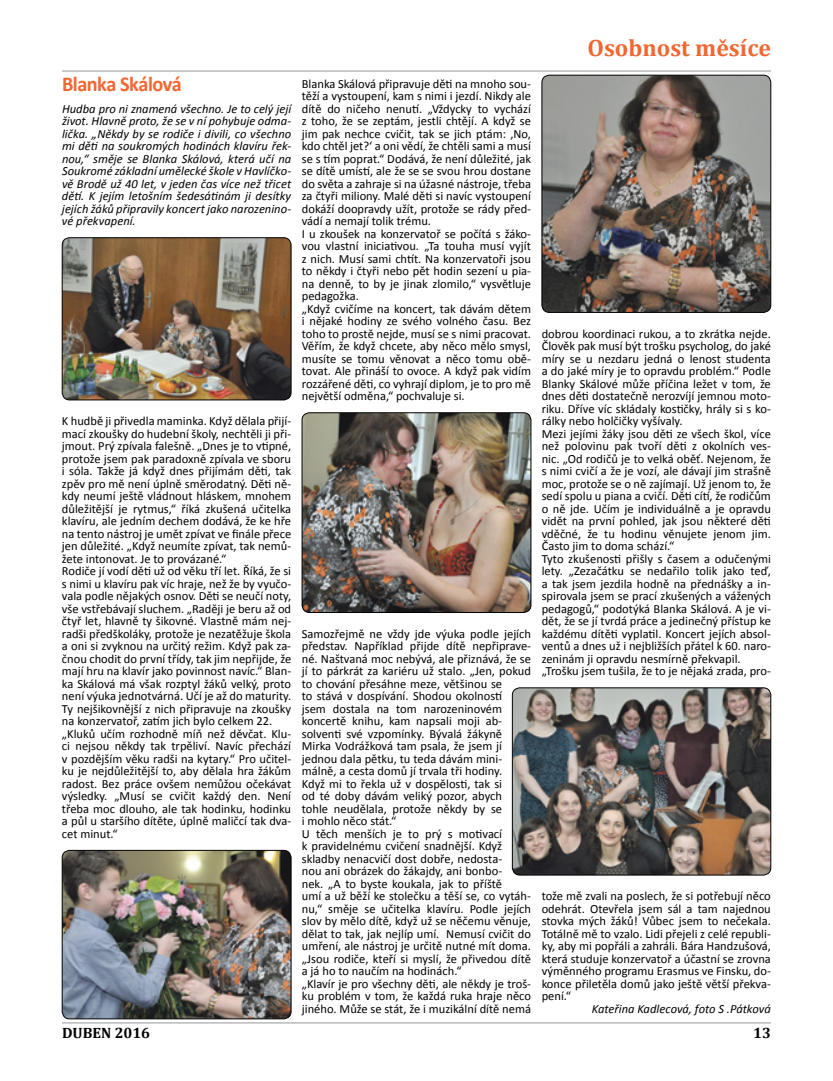
<style>
.page{position:relative;width:833px;height:1081px;background:#fff}
.page>*{position:absolute;margin:0;border:0;box-sizing:border-box;transform-origin:0 0}
.t1{font:700 23.75px "Cambria";color:#f26631}
.t2{font:700 21.25px "Calibri";letter-spacing:-.02em;color:#f26631;scale:.95 1}
.t3{font:700 15px "Cambria";color:#000}
.t4{font:12.5px/12.5px "Calibri";color:#000}
.t5{font:italic 12.5px/12.5px "Calibri";color:#000;text-align:justify}
</style>
<div class="page">
<hr style="left:62px;top:71px;width:709px;height:1px;background:#939598">
<hr style="left:62px;top:1022px;width:709px;height:1px;background:#939598">
<img style="left:62px;top:238px;width:229px;height:162px">
<div style="left:62px;top:237px;width:229px;height:163px;border:1px solid #000;border-radius:8px"></div>
<img style="left:302px;top:413px;width:229px;height:199px">
<div style="left:302px;top:412px;width:229px;height:200px;border:1px solid #000;border-radius:8px"></div>
<img style="left:542px;top:75px;width:229px;height:237px">
<div style="left:542px;top:75px;width:229px;height:237px;border:1px solid #000;border-radius:8px"></div>
<img style="left:512px;top:688px;width:259px;height:187px">
<div style="left:512px;top:687px;width:259px;height:188px;border:1px solid #000;border-radius:8px"></div>
<img style="left:62px;top:850px;width:229px;height:169px">
<div style="left:62px;top:850px;width:229px;height:169px;border:1px solid #000;border-radius:8px"></div>
<h2 class="t2" style="left:62px;top:70px;width:128px">Blanka Skálová</h2>
<p class="t5" style="left:62px;top:102px;width:231px">Hudba pro ni znamená všechno. Je to celý její život. Hlavně proto, že se v ní pohybuje odma&shy;lička. „Někdy by se rodiče i divili, co všechno mi děti na soukromých hodinách klavíru řek&shy;nou,“ směje se Blanka Skálová, která učí na Soukromé základní umělecké škole v Havlíčko&shy;vě Brodě už 40 let, v jeden čas více než třicet dětí. K jejím letošním šedesátinám ji desítky jejích žáků připravily koncert jako narozenino&shy;vé překvapení.</p>
<p class="t4" style="left:62px;top:415px;width:231px">K hudbě ji přivedla maminka. Když dělala přijí&shy;mací zkoušky do hudební školy, nechtěli ji při&shy;jmout. Prý zpívala falešně. „Dnes je to vtipné, protože jsem pak paradoxně zpívala ve sboru i sóla. Takže já když dnes přijímám děti, tak zpěv pro mě není úplně směrodatný. Děti ně&shy;kdy neumí ještě vládnout hláskem, mnohem důležitější je rytmus,“ říká zkušená učitelka klavíru, ale jedním dechem dodává, že ke hře na tento nástroj je umět zpívat ve finále přece jen důležité. „Když neumíte zpívat, tak nemů&shy;žete intonovat. Je to provázané.“<br>Rodiče jí vodí děti už od věku tří let. Říká, že si s nimi u klavíru pak víc hraje, než že by vyučo&shy;vala podle nějakých osnov. Děti se neučí noty, vše vstřebávají sluchem. „Raději je beru až od čtyř let, hlavně ty šikovné. Vlastně mám nej&shy;radši předškoláky, protože je nezatěžuje škola a oni si zvyknou na určitý režim. Když pak za&shy;čnou chodit do první třídy, tak jim nepřijde, že mají hru na klavír jako povinnost navíc.“ Blan&shy;ka Skálová má však rozptyl žáků velký, proto není výuka jednotvárná. Učí je až do maturity.<br>Ty nejšikovnější z nich připravuje na zkoušky na konzervatoř, zatím jich bylo celkem 22. „Kluků učím rozhodně míň než děvčat. Klu&shy;ci nejsou někdy tak trpěliví. Navíc přechází v pozdějším věku radši na kytary.“ Pro učitel&shy;ku je nejdůležitější to, aby dělala hra žákům radost. Bez práce ovšem nemůžou očekávat výsledky. „Musí se cvičit každý den. Není třeba moc dlouho, ale tak hodinku, hodinku a půl u staršího dítěte, úplně maličcí tak dva&shy;cet minut.“</p>
<p class="t4" style="left:302px;top:77px;width:231px">Blanka Skálová připravuje děti na mnoho sou&shy;těží a vystoupení, kam s nimi i jezdí. Nikdy ale dítě do ničeho nenutí. „Vždycky to vychází z toho, že se zeptám, jestli chtějí. A když se jim pak nechce cvičit, tak se jich ptám: ‚No, kdo chtěl jet?‘ a oni vědí, že chtěli sami a musí se s tím poprat.“ Dodává, že není důležité, jak se dítě umístí, ale že se se svou hrou dostane do světa a zahraje si na úžasné nástroje, třeba za čtyři miliony. Malé děti si navíc vystoupení dokáží doopravdy užít, protože se rády před&shy;vádí a nemají tolik trému.<br>I u zkoušek na konzervatoř se počítá s žáko&shy;vou vlastní iniciativou. „Ta touha musí vyjít z nich. Musí sami chtít. Na konzervatoři jsou to někdy i čtyři nebo pět hodin sezení u pia&shy;na denně, to by je jinak zlomilo,“ vysvětluje pedagožka.<br>„Když cvičíme na koncert, tak dávám dětem i nějaké hodiny ze svého volného času. Bez toho to prostě nejde, musí se s nimi pracovat.<br>Věřím, že když chcete, aby něco mělo smysl, musíte se tomu věnovat a něco tomu obě&shy;tovat. Ale přináší to ovoce. A když pak vidím rozzářené děti, co vyhrají diplom, je to pro mě největší odměna,“ pochvaluje si.</p>
<p class="t4" style="left:302px;top:627px;width:231px">Samozřejmě ne vždy jde výuka podle jejích představ. Například přijde dítě nepřiprave&shy;né. Naštvaná moc nebývá, ale přiznává, že se jí to párkrát za kariéru už stalo. „Jen, pokud to chování přesáhne meze, většinou se<br>to stává v dospívání. Shodou okolností<br>jsem dostala na tom narozeninovém koncertě knihu, kam napsali moji ab&shy;solventi své vzpomínky. Bývalá žákyně Mirka Vodrážková tam psala, že jsem jí jednou dala pětku, tu teda dávám mini&shy;málně, a cesta domů jí trvala tři hodiny.<br>Když mi to řekla už v dospělosti, tak si<br>od té doby dávám veliký pozor, abych tohle neudělala, protože někdy by se<br>i mohlo něco stát.“<br>U těch menších je to prý s motivací<br>k pravidelnému cvičení snadnější. Když skladby nenacvičí dost dobře, nedosta-<br>nou ani obrázek do žákajdy, ani bonbo-<br>nek. „A to byste koukala, jak to příště<br>umí a už běží ke stolečku a těší se, co vytáh&shy;nu,“ směje se učitelka klavíru. Podle jejích slov by mělo dítě, když už se něčemu věnuje, dělat to tak, jak nejlíp umí. Nemusí cvičit do umření, ale nástroj je určitě nutné mít doma. „Jsou rodiče, kteří si myslí, že přivedou dítě a já ho to naučím na hodinách.“<br>„Klavír je pro všechny děti, ale někdy je troš&shy;ku problém v tom, že každá ruka hraje něco jiného. Může se stát, že i muzikální dítě nemá</p>
<h1 class="t1" style="left:587px;top:31px;width:185px">Osobnost měsíce</h1>
<p class="t4" style="left:541px;top:327px;width:231px">dobrou koordinaci rukou, a to zkrátka nejde.<br>Člověk pak musí být trošku psycholog, do jaké míry se u nezdaru jedná o lenost studenta a do jaké míry je to opravdu problém.“ Podle Blanky Skálové může příčina ležet v tom, že dnes děti dostatečně nerozvíjí jemnou moto&shy;riku. Dříve víc skládaly kostičky, hrály si s ko&shy;rálky nebo holčičky vyšívaly.<br>Mezi jejími žáky jsou děti ze všech škol, více než polovinu pak tvoří děti z okolních ves&shy;nic. „Od rodičů je to velká oběť. Nejenom, že s nimi cvičí a že je vozí, ale dávají jim strašně moc, protože se o ně zajímají. Už jenom to, že sedí spolu u piana a cvičí. Děti cítí, že rodičům o ně jde. Učím je individuálně a je opravdu vidět na první pohled, jak jsou některé děti vděčné, že tu hodinu věnujete jenom jim.<br>Často jim to doma schází.“<br>Tyto zkušenosti přišly s časem a odučenými lety. „Zezačátku se nedařilo tolik jako teď, a tak jsem jezdila hodně na přednášky a in&shy;spirovala jsem se prací zkušených a vážených pedagogů,“ podotýká Blanka Skálová. A je vi&shy;dět, že se jí tvrdá práce a jedinečný přístup ke každému dítěti vyplatil. Koncert jejích absol&shy;ventů a dnes už i nejbližších přátel k 60. naro&shy;zeninám ji opravdu nesmírně překvapil. „Trošku jsem tušila, že to je nějaká zrada, pro-</p>
<p class="t4" style="left:541px;top:890px;width:231px;text-align:justify">tože mě zvali na poslech, že si potřebují něco odehrát. Otevřela jsem sál a tam najednou stovka mých žáků! Vůbec jsem to nečekala.<br>Totálně mě to vzalo. Lidi přejeli z celé republi&shy;ky, aby mi popřáli a zahráli. Bára Handzušová, která studuje konzervatoř a účastní se zrovna výměnného programu Erasmus ve Finsku, do&shy;konce přiletěla domů jako ještě větší překva&shy;pení.“</p>
<p class="t5" style="left:592px;top:1002px;width:181px">Kateřina Kadlecová, foto S .Pátková</p>
<p class="t3" style="left:62px;top:1022px;width:90px">DUBEN 2016</p>
<p class="t3" style="left:753px;top:1022px;width:19px">13</p>
</div>
